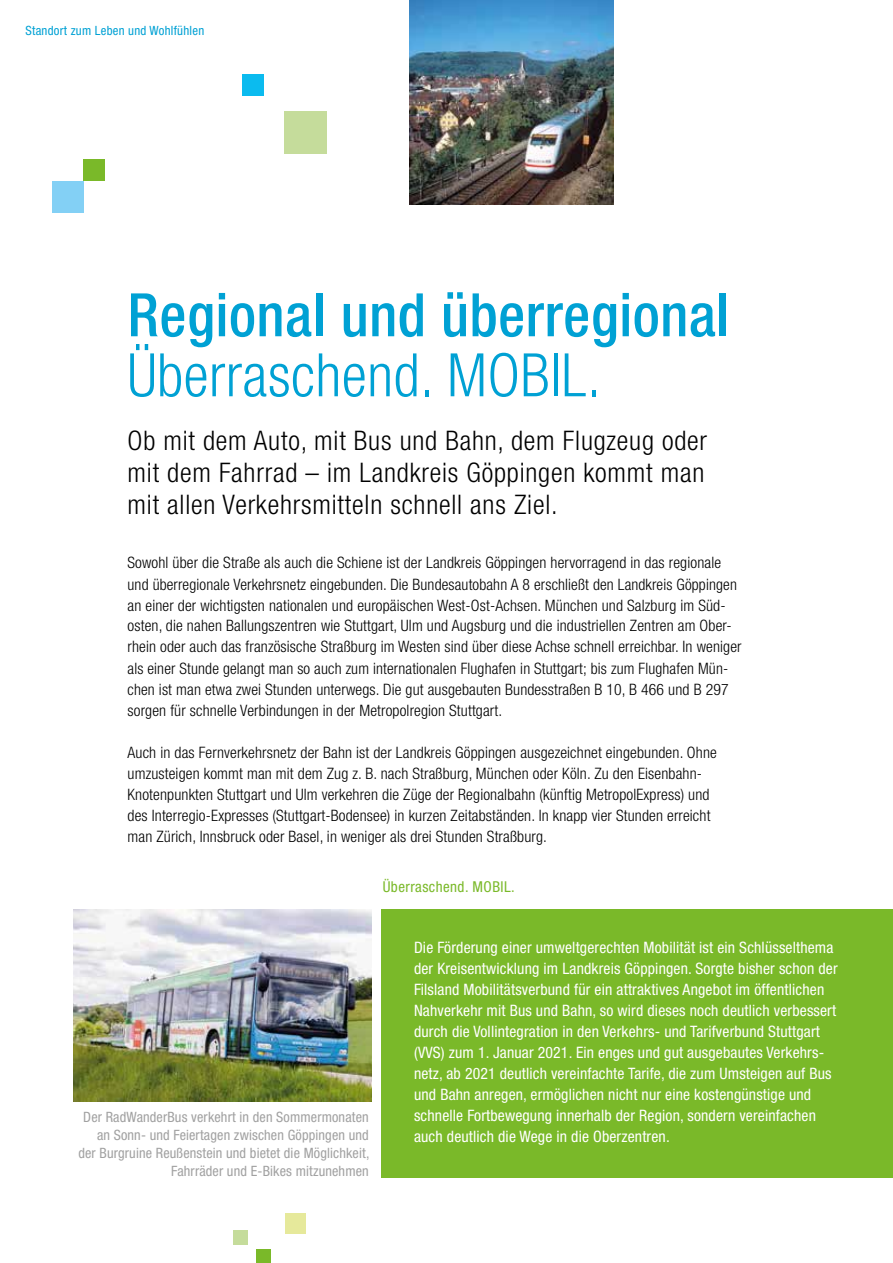
<style>
.page{position:relative;width:893px;height:1263px;background:#fff}
.page>*{position:absolute;margin:0;border:0;box-sizing:border-box;transform-origin:0 0}
.t1{font:500 condensed 60px "Helvetica Neue LT Std";letter-spacing:.01em;color:#00a1d4}
.t2{font:300 condensed 60px "Helvetica Neue LT Std";letter-spacing:.01em;color:#00a1d4}
.t3{font:300 condensed 27px/32.4px "Helvetica Neue LT Std";letter-spacing:.03em;color:#000;text-align:justify}
.t4{font:300 condensed 15.75px/21px "Helvetica Neue LT Std";letter-spacing:.01em;color:#000}
.t5{font:condensed 15.75px/21px "Helvetica Neue LT Std";letter-spacing:.01em;color:#fff}
.t6{font:condensed 15px "Helvetica Neue LT Std";letter-spacing:.03em;color:#7ab929}
.t7{font:condensed 14.25px/18px "Helvetica Neue LT Std";letter-spacing:.01em;color:#a1a1a1;text-align:right}
.t8{font:condensed 12.75px "Helvetica Neue LT Std";letter-spacing:.02em;color:#00a1d4}
</style>
<div class="page">
<img style="left:73px;top:910px;width:298px;height:191px">
<div style="left:382px;top:910px;width:511px;height:268px;background:#7ab929"></div>
<img style="left:409px;top:0;width:204px;height:204px">
<div style="left:52px;top:181px;width:32px;height:32px;background:#83d0f5"></div>
<div style="left:83px;top:159px;width:21px;height:22px;background:#7ab929"></div>
<div style="left:284px;top:111px;width:43px;height:43px;background:#c5dc9b"></div>
<div style="left:242px;top:74px;width:22px;height:22px;background:#0bbbef"></div>
<div style="left:285px;top:1213px;width:21px;height:21px;background:#e6e99b"></div>
<div style="left:233px;top:1230px;width:15px;height:15px;background:#c5dc9b"></div>
<div style="left:256px;top:1250px;width:15px;height:13px;background:#7ab929"></div>
<p class="t8" style="left:26px;top:23px;width:180px">Standort zum Leben und Wohlfühlen</p>
<h1 class="t1" style="left:128px;top:279px;width:603px">Regional und überregional</h1>
<h1 class="t2" style="left:128px;top:341px;width:475px">Überraschend. MOBIL.</h1>
<h2 class="t3" style="left:128px;top:424px;width:581px">Ob mit dem Auto, mit Bus und Bahn, dem Flugzeug oder mit dem Fahrrad – im Landkreis Göppingen kommt man mit allen Verkehrsmitteln schnell ans Ziel.</h2>
<p class="t4" style="left:128px;top:552px;width:616px">Sowohl über die Straße als auch die Schiene ist der Landkreis Göppingen hervorragend in das regionale und überregionale Verkehrsnetz eingebunden. Die Bundesautobahn A 8 erschließt den Landkreis Göppingen an einer der wichtigsten nationalen und europäischen West-Ost-Achsen. München und Salzburg im Süd&shy;osten, die nahen Ballungszentren wie Stuttgart, Ulm und Augsburg und die industriellen Zentren am Ober&shy;rhein oder auch das französische Straßburg im Westen sind über diese Achse schnell erreichbar. In weniger als einer Stunde gelangt man so auch zum internationalen Flughafen in Stuttgart; bis zum Flughafen Mün&shy;chen ist man etwa zwei Stunden unterwegs. Die gut ausgebauten Bundesstraßen B 10, B 466 und B 297 sorgen für schnelle Verbindungen in der Metropolregion Stuttgart.</p>
<p class="t4" style="left:128px;top:741px;width:591px">Auch in das Fernverkehrsnetz der Bahn ist der Landkreis Göppingen ausgezeichnet eingebunden. Ohne umzusteigen kommt man mit dem Zug z. B. nach Straßburg, München oder Köln. Zu den Eisenbahn-Knotenpunkten Stuttgart und Ulm verkehren die Züge der Regionalbahn (künftig MetropolExpress) und des Interregio-Expresses (Stuttgart-Bodensee) in kurzen Zeitabständen. In knapp vier Stunden erreicht man Zürich, Innsbruck oder Basel, in weniger als drei Stunden Straßburg.</p>
<p class="t6" style="left:383px;top:877px;width:134px">Überraschend. MOBIL.</p>
<p class="t7" style="left:78px;top:1108px;width:292px">Der RadWanderBus verkehrt in den Sommermonaten an Sonn- und Feiertagen zwischen Göppingen und der Burgruine Reußenstein und bietet die Möglichkeit, Fahrräder und E-Bikes mitzunehmen</p>
<p class="t5" style="left:414px;top:936px;width:425px">Die Förderung einer umweltgerechten Mobilität ist ein Schlüsselthema der Kreisentwicklung im Landkreis Göppingen. Sorgte bisher schon der Filsland Mobilitätsverbund für ein attraktives Angebot im öffentlichen Nahverkehr mit Bus und Bahn, so wird dieses noch deutlich verbessert durch die Vollintegration in den Verkehrs- und Tarifverbund Stuttgart (VVS) zum 1. Januar 2021. Ein enges und gut ausgebautes Verkehrs&shy;netz, ab 2021 deutlich vereinfachte Tarife, die zum Umsteigen auf Bus und Bahn anregen, ermöglichen nicht nur eine kostengünstige und schnelle Fortbewegung innerhalb der Region, sondern vereinfachen auch deutlich die Wege in die Oberzentren.</p>
</div>
